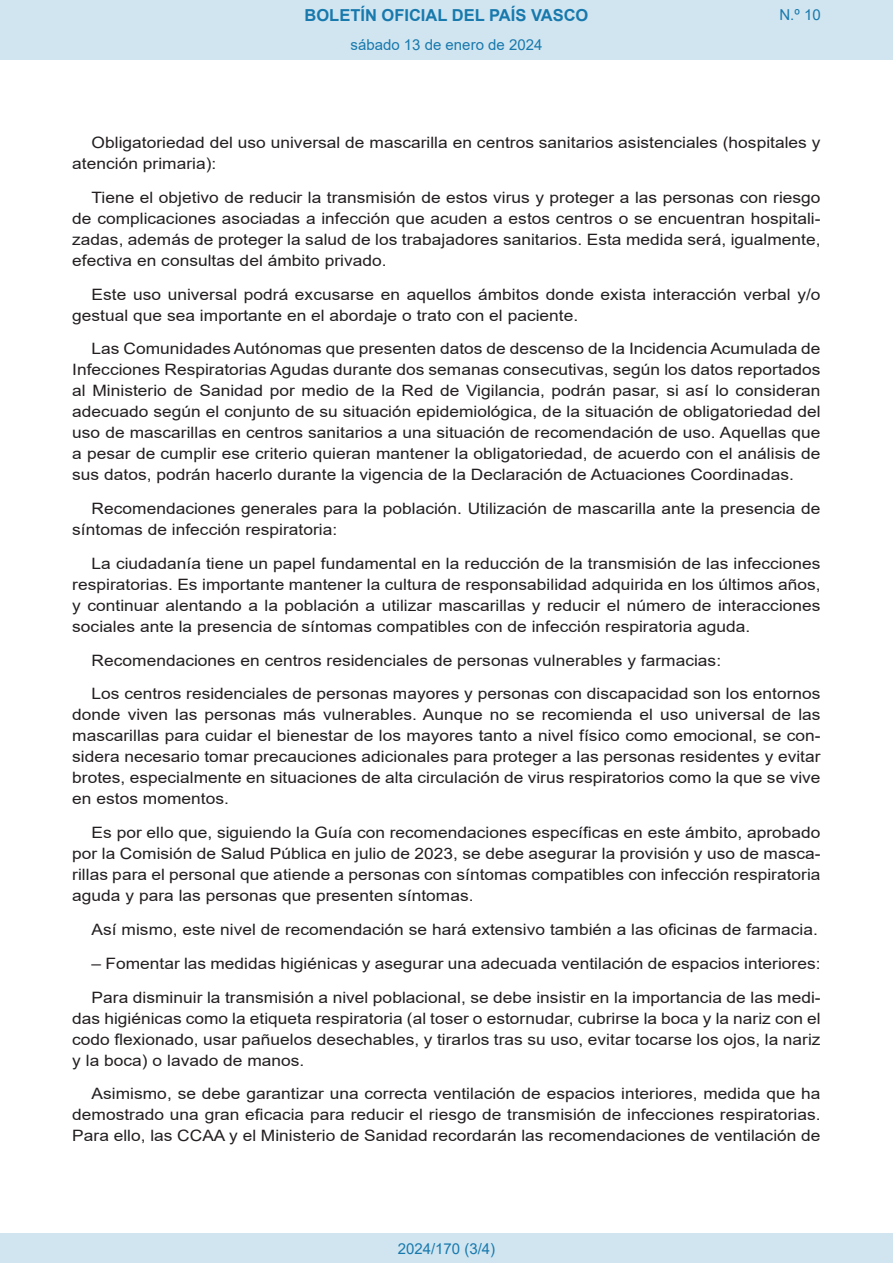
<style>
.page{position:relative;width:893px;height:1263px;background:#fff}
.page>*{position:absolute;margin:0;border:0;box-sizing:border-box;transform-origin:0 0}
.t1{font:700 16.5px "Arial";color:#1879ad}
.BOPVDetalle{font:15.6px/21px "Arial";color:#231f20;text-align:justify;scale:1.11 1}
.Paginacion_Centro{font:15px "Arial";color:#1879ad}
</style>
<div class="page">
<div style="left:0;top:0;width:893px;height:60px;background:#d0e5f0"></div>
<div style="left:0;top:1233px;width:893px;height:30px;background:#d0e5f0"></div>
<p class="t1" style="left:305px;top:3px;width:285px">BOLETÍN OFICIAL DEL PAÍS VASCO</p>
<p class="Paginacion_Centro" style="left:351px;top:35px;width:193px">sábado 13 de enero de 2024</p>
<p class="Paginacion_Centro" style="left:779px;top:5px;width:43px">N.º 10</p>
<p class="BOPVDetalle" style="left:72px;top:132px;width:676px;text-indent:19px">Obligatoriedad del uso universal de mascarilla en centros sanitarios asistenciales (hospitales y atención primaria):</p>
<p class="BOPVDetalle" style="left:72px;top:187px;width:676px;text-indent:19px">Tiene el objetivo de reducir la transmisión de estos virus y proteger a las personas con riesgo de complicaciones asociadas a infección que acuden a estos centros o se encuentran hospitali&shy;zadas, además de proteger la salud de los trabajadores sanitarios. Esta medida será, igualmente, efectiva en consultas del ámbito privado.</p>
<p class="BOPVDetalle" style="left:72px;top:284px;width:676px;text-indent:19px">Este uso universal podrá excusarse en aquellos ámbitos donde exista interacción verbal y/o gestual que sea importante en el abordaje o trato con el paciente.</p>
<p class="BOPVDetalle" style="left:72px;top:338px;width:676px;text-indent:19px">Las Comunidades Autónomas que presenten datos de descenso de la Incidencia Acumulada de Infecciones Respiratorias Agudas durante dos semanas consecutivas, según los datos reportados al Ministerio de Sanidad por medio de la Red de Vigilancia, podrán pasar, si así lo consideran adecuado según el conjunto de su situación epidemiológica, de la situación de obligatoriedad del uso de mascarillas en centros sanitarios a una situación de recomendación de uso. Aquellas que a pesar de cumplir ese criterio quieran mantener la obligatoriedad, de acuerdo con el análisis de sus datos, podrán hacerlo durante la vigencia de la Declaración de Actuaciones Coordinadas.</p>
<p class="BOPVDetalle" style="left:72px;top:498px;width:676px;text-indent:19px">Recomendaciones generales para la población. Utilización de mascarilla ante la presencia de síntomas de infección respiratoria:</p>
<p class="BOPVDetalle" style="left:72px;top:553px;width:676px;text-indent:19px">La ciudadanía tiene un papel fundamental en la reducción de la transmisión de las infecciones respiratorias. Es importante mantener la cultura de responsabilidad adquirida en los últimos años, y continuar alentando a la población a utilizar mascarillas y reducir el número de interacciones sociales ante la presencia de síntomas compatibles con de infección respiratoria aguda.</p>
<p class="BOPVDetalle" style="left:92px;top:650px;width:569px">Recomendaciones en centros residenciales de personas vulnerables y farmacias:</p>
<p class="BOPVDetalle" style="left:72px;top:683px;width:676px;text-indent:19px">Los centros residenciales de personas mayores y personas con discapacidad son los entornos donde viven las personas más vulnerables. Aunque no se recomienda el uso universal de las mascarillas para cuidar el bienestar de los mayores tanto a nivel físico como emocional, se con&shy;sidera necesario tomar precauciones adicionales para proteger a las personas residentes y evitar brotes, especialmente en situaciones de alta circulación de virus respiratorios como la que se vive en estos momentos.</p>
<p class="BOPVDetalle" style="left:72px;top:822px;width:676px;text-indent:19px">Es por ello que, siguiendo la Guía con recomendaciones específicas en este ámbito, aprobado por la Comisión de Salud Pública en julio de 2023, se debe asegurar la provisión y uso de masca&shy;rillas para el personal que atiende a personas con síntomas compatibles con infección respiratoria aguda y para las personas que presenten síntomas.</p>
<p class="BOPVDetalle" style="left:92px;top:919px;width:656px">Así mismo, este nivel de recomendación se hará extensivo también a las oficinas de farmacia.</p>
<p class="BOPVDetalle" style="left:92px;top:953px;width:658px">– Fomentar las medidas higiénicas y asegurar una adecuada ventilación de espacios interiores:</p>
<p class="BOPVDetalle" style="left:72px;top:986px;width:676px;text-indent:19px">Para disminuir la transmisión a nivel poblacional, se debe insistir en la importancia de las medi&shy;das higiénicas como la etiqueta respiratoria (al toser o estornudar, cubrirse la boca y la nariz con el codo flexionado, usar pañuelos desechables, y tirarlos tras su uso, evitar tocarse los ojos, la nariz y la boca) o lavado de manos.</p>
<p class="BOPVDetalle" style="left:72px;top:1083px;width:676px;text-indent:19px">Asimismo, se debe garantizar una correcta ventilación de espacios interiores, medida que ha demostrado una gran eficacia para reducir el riesgo de transmisión de infecciones respiratorias.<br>Para ello, las CCAA y el Ministerio de Sanidad recordarán las recomendaciones de ventilación de</p>
<p class="Paginacion_Centro" style="left:398px;top:1238px;width:99px">2024/170 (3/4)</p>
</div>
